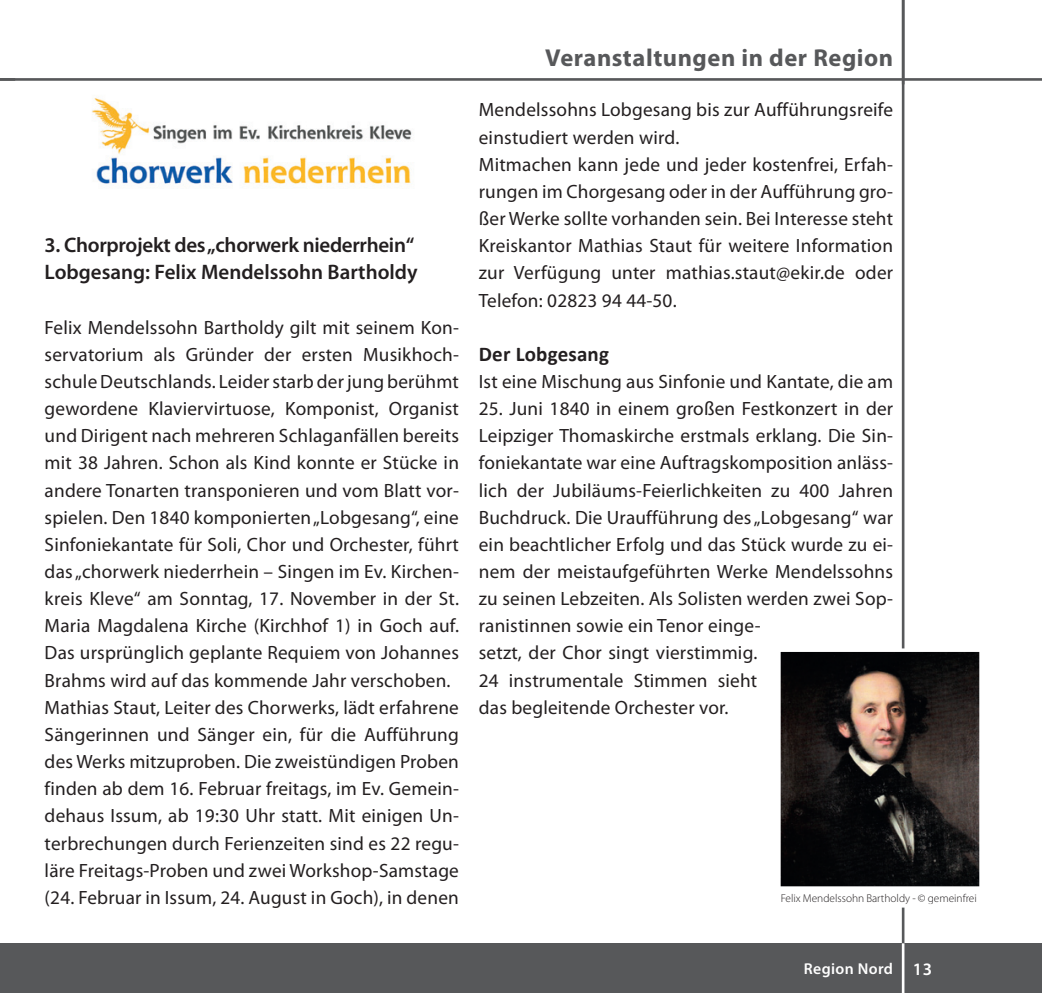
<style>
.page{position:relative;width:1042px;height:993px;background:#fff}
.page>*{position:absolute;margin:0;border:0;box-sizing:border-box;transform-origin:0 0}
.t1{font:700 24.5px "Myriad Pro";letter-spacing:.02em;color:#57585a}
.t2{font:600 21px/27.1px "Myriad Pro";letter-spacing:-.01em;color:#231f20}
.t3{font:700 21px "Calibri";letter-spacing:.01em;color:#231f20}
.t4{font:19.25px/27.1px "Myriad Pro";letter-spacing:.01em;color:#231f20}
.t5{font:600 15.75px "Myriad Pro";letter-spacing:.025em;color:#fff}
.t6{font:300 11.38px "Myriad Pro";color:#231f20}
.s1{font-size:17.5px}
</style>
<div class="page">
<div style="left:0;top:943px;width:1042px;height:49px;background:#57585a"></div>
<hr style="left:902px;top:0;width:2px;height:944px;background:#57585a">
<hr style="left:902px;top:943px;width:2px;height:49px;background:#fff">
<hr style="left:0;top:78px;width:1042px;height:3px;background:#57585a">
<img style="left:91px;top:98px;width:321px;height:86px">
<svg style="left:780px;top:646px;width:200px;height:238px;background:#2f2927"></svg>
<svg style="left:780px;top:884px;width:200px;height:25px"></svg>
<p class="t2" style="left:45px;top:231px;width:374px">3. Chorprojekt des „chorwerk niederrhein“<br>Lobgesang: Felix Mendelssohn Bartholdy</p>
<p class="t4" style="left:45px;top:313px;width:416px">Felix Mendelssohn Bartholdy gilt mit seinem Kon&shy;servatorium als Gründer der ersten Musikhoch&shy;schule Deutschlands. Leider starb der jung berühmt gewordene Klaviervirtuose, Komponist, Organist und Dirigent nach mehreren Schlaganfällen bereits mit 38 Jahren. Schon als Kind konnte er Stücke in andere Tonarten transponieren und vom Blatt vor&shy;spielen. Den 1840 komponierten „Lobgesang“, eine Sinfoniekantate für Soli, Chor und Orchester, führt das „chorwerk niederrhein – Singen im Ev. Kirchen&shy;kreis Kleve“ am Sonntag, 17. November in der St.<br>Maria Magdalena Kirche (Kirchhof 1) in Goch auf.<br>Das ursprünglich geplante Requiem von Johannes Brahms wird auf das kommende Jahr verschoben.<br>Mathias Staut, Leiter des Chorwerks, lädt erfahrene Sängerinnen und Sänger ein, für die Aufführung des Werks mitzuproben. Die zweistündigen Proben finden ab dem 16. Februar freitags, im Ev. Gemein&shy;dehaus Issum, ab 19:30 Uhr statt. Mit einigen Un&shy;terbrechungen durch Ferienzeiten sind es 22 regu&shy;läre Freitags-Proben und zwei Workshop-Samstage (24. Februar in Issum, 24. August in Goch), in denen</p>
<p class="t1" style="left:545px;top:41px;width:349px">Veranstaltungen in der Region</p>
<p class="t4" style="left:479px;top:96px;width:416px">Mendelssohns Lobgesang bis zur Aufführungsreife einstudiert werden wird.<br>Mitmachen kann jede und jeder kostenfrei, Erfah&shy;rungen im Chorgesang oder in der Aufführung gro&shy;ßer Werke sollte vorhanden sein. Bei Interesse steht Kreiskantor Mathias Staut für weitere Information zur Verfügung unter mathias.staut@ekir.de oder Telefon: 02823 94 44-50.</p>
<p class="t3" style="left:479px;top:339px;width:132px">Der Lobgesang</p>
<p class="t4" style="left:479px;top:367px;width:416px">Ist eine Mischung aus Sinfonie und Kantate, die am</p>
<p class="t4" style="left:479px;top:394px;width:416px">25. Juni 1840 in einem großen Festkonzert in der Leipziger Thomaskirche erstmals erklang. Die Sin&shy;foniekantate war eine Auftragskomposition anläss&shy;lich der Jubiläums-Feierlichkeiten zu 400 Jahren Buchdruck. Die Uraufführung des „Lobgesang“ war ein beachtlicher Erfolg und das Stück wurde zu ei&shy;nem der meistaufgeführten Werke Mendelssohns zu seinen Lebzeiten. Als Solisten werden zwei Sop&shy;ranistinnen sowie ein Tenor einge-<br>setzt, der Chor singt vierstimmig.<br>24 instrumentale Stimmen sieht<br>das begleitende Orchester vor.</p>
<p class="t6" style="left:780px;top:891px;width:198px">Felix Mendelssohn Bartholdy - © gemeinfrei</p>
<p class="t5" style="left:804px;top:958px;width:130px">Region Nord <span class="s1">13</span></p>
</div>
